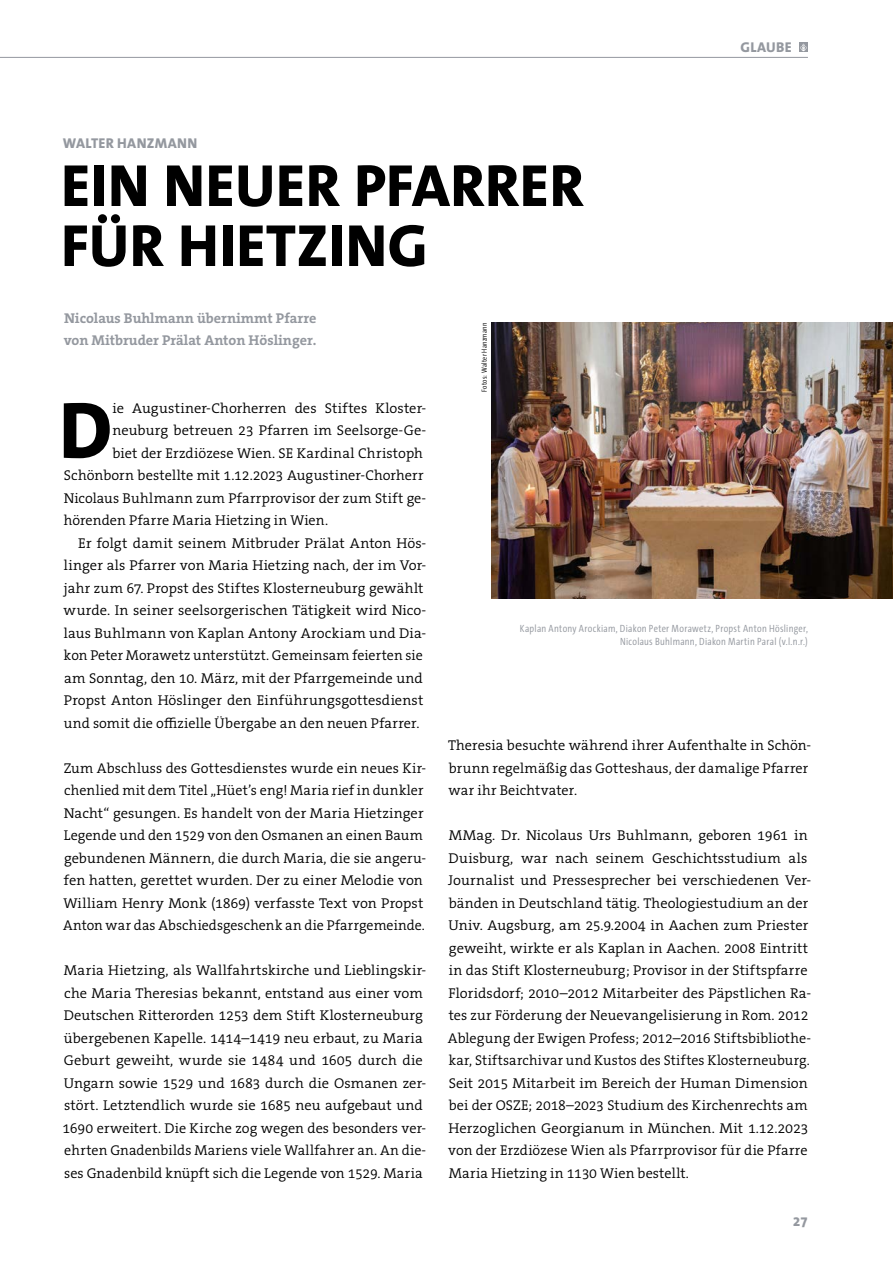
<style>
.page{position:relative;width:893px;height:1263px;background:#fff}
.page>*{position:absolute;margin:0;border:0;box-sizing:border-box;transform-origin:0 0}
.WIS_Fließtext{font:800 80.85px "The Sans B W8";color:#000}
.WIS_Headline{font:800 60px/60px "The Sans B W8";letter-spacing:.005em;color:#000}
.WIS_Fließtext-2{font:300 14.25px/22.5px "The Serif B W4";letter-spacing:.005em;color:#000}
.WIS_Einleitung{font:700 14.25px/22.5px "The Serif B W7";color:#94989f}
.WIS_Headline-2{font:800 14.25px "The Sans B W8";letter-spacing:.025em;color:#94989f}
.WIS_Bildunterschriften_Impressum{font:300 10.5px/13.2px "The Sans Cd LF4";letter-spacing:.03em;color:#94989f;text-align:right}
.WIS_Fließtext-3{font:300 7.5px "The Sans Cd LF4";letter-spacing:.03em;color:#000}
</style>
<div class="page">
<hr style="left:0;top:57px;width:808px;height:1px;background:#94989f">
<div style="left:799px;top:43px;width:9px;height:9px;background:#94989f"></div>
<svg style="left:800px;top:44px;width:7px;height:7px"></svg>
<img style="left:491px;top:323px;width:402px;height:276px">
<p class="WIS_Headline-2" style="left:63px;top:134px;width:136px">WALTER HANZMANN</p>
<p class="WIS_Headline" style="left:61px;top:156px;width:524px">EIN NEUER PFARRER<br>FÜR HIETZING</p>
<p class="WIS_Einleitung" style="left:64px;top:307px;width:254px">Nicolaus Buhlmann übernimmt Pfarre von Mitbruder Prälat Anton Höslinger.</p>
<p class="WIS_Fließtext-3" style="left:480px;top:392px;width:71px;rotate:-90deg">Fotos: Walter Hanzmann</p>
<p class="WIS_Headline-2" style="left:740px;top:38px;width:53px">GLAUBE</p>
<p class="WIS_Fließtext" style="left:59px;top:379px;width:55px">D</p>
<p class="WIS_Fließtext-2" style="left:112px;top:397px;width:315px">ie Augustiner-Chorherren des Stiftes Kloster-</p>
<p class="WIS_Fließtext-2" style="left:112px;top:419px;width:315px">neuburg betreuen 23 Pfarren im Seelsorge-Ge-</p>
<p class="WIS_Fließtext-2" style="left:113px;top:442px;width:312px">biet der Erzdiözese Wien. SE Kardinal Christoph</p>
<p class="WIS_Fließtext-2" style="left:64px;top:464px;width:361px">Schönborn bestellte mit 1.12.2023 Augustiner-Chorherr</p>
<p class="WIS_Fließtext-2" style="left:64px;top:487px;width:364px">Nicolaus Buhlmann zum Pfarrprovisor der zum Stift ge-</p>
<p class="WIS_Fließtext-2" style="left:64px;top:509px;width:266px">hörenden Pfarre Maria Hietzing in Wien.</p>
<p class="WIS_Fließtext-2" style="left:64px;top:532px;width:364px;text-indent:15px">Er folgt damit seinem Mitbruder Prälat Anton Hös&shy;linger als Pfarrer von Maria Hietzing nach, der im Vor&shy;jahr zum 67. Propst des Stiftes Klosterneuburg gewählt wurde. In seiner seelsorgerischen Tätigkeit wird Nico&shy;laus Buhlmann von Kaplan Antony Arockiam und Dia&shy;kon Peter Morawetz unterstützt. Gemeinsam feierten sie am Sonntag, den 10. März, mit der Pfarrgemeinde und Propst Anton Höslinger den Einführungsgottesdienst und somit die offizielle Übergabe an den neuen Pfarrer.</p>
<p class="WIS_Fließtext-2" style="left:63px;top:757px;width:365px">Zum Abschluss des Gottesdienstes wurde ein neues Kir&shy;chenlied mit dem Titel „Hüet’s eng! Maria rief in dunkler Nacht“ gesungen. Es handelt von der Maria Hietzinger Legende und den 1529 von den Osmanen an einen Baum gebundenen Männern, die durch Maria, die sie angeru&shy;fen hatten, gerettet wurden. Der zu einer Melodie von William Henry Monk (1869) verfasste Text von Propst Anton war das Abschiedsgeschenk an die Pfarrgemeinde.</p>
<p class="WIS_Fließtext-2" style="left:63px;top:959px;width:365px">Maria Hietzing, als Wallfahrtskirche und Lieblingskir&shy;che Maria Theresias bekannt, entstand aus einer vom Deutschen Ritterorden 1253 dem Stift Klosterneuburg übergebenen Kapelle. 1414–1419 neu erbaut, zu Maria Geburt geweiht, wurde sie 1484 und 1605 durch die Ungarn sowie 1529 und 1683 durch die Osmanen zer&shy;stört. Letztendlich wurde sie 1685 neu aufgebaut und 1690 erweitert. Die Kirche zog wegen des besonders ver&shy;ehrten Gnadenbilds Mariens viele Wallfahrer an. An die&shy;ses Gnadenbild knüpft sich die Legende von 1529. Maria</p>
<p class="WIS_Bildunterschriften_Impressum" style="left:520px;top:622px;width:290px">Kaplan Antony Arockiam, Diakon Peter Morawetz, Propst Anton Höslinger,<br>Nicolaus Buhlmann, Diakon Martin Paral (v.l.n.r.)</p>
<p class="WIS_Fließtext-2" style="left:448px;top:734px;width:364px">Theresia besuchte während ihrer Aufenthalte in Schön&shy;brunn regelmäßig das Gotteshaus, der damalige Pfarrer war ihr Beichtvater.</p>
<p class="WIS_Fließtext-2" style="left:448px;top:824px;width:365px">MMag. Dr. Nicolaus Urs Buhlmann, geboren 1961 in Duisburg, war nach seinem Geschichtsstudium als Journalist und Pressesprecher bei verschiedenen Ver&shy;bänden in Deutschland tätig. Theologiestudium an der Univ. Augsburg, am 25.9.2004 in Aachen zum Priester geweiht, wirkte er als Kaplan in Aachen. 2008 Eintritt in das Stift Klosterneuburg; Provisor in der Stiftspfarre Floridsdorf; 2010–2012 Mitarbeiter des Päpstlichen Ra&shy;tes zur Förderung der Neuevangelisierung in Rom. 2012<br>Ablegung der Ewigen Profess; 2012–2016 Stiftsbibliothe&shy;kar, Stiftsarchivar und Kustos des Stiftes Klosterneuburg.<br>Seit 2015 Mitarbeit im Bereich der Human Dimension bei der OSZE; 2018–2023 Studium des Kirchenrechts am Herzoglichen Georgianum in München. Mit 1.12.2023 von der Erzdiözese Wien als Pfarrprovisor für die Pfarre Maria Hietzing in 1130 Wien bestellt.</p>
<p class="WIS_Headline-2" style="left:793px;top:1212px;width:17px">27</p>
</div>
